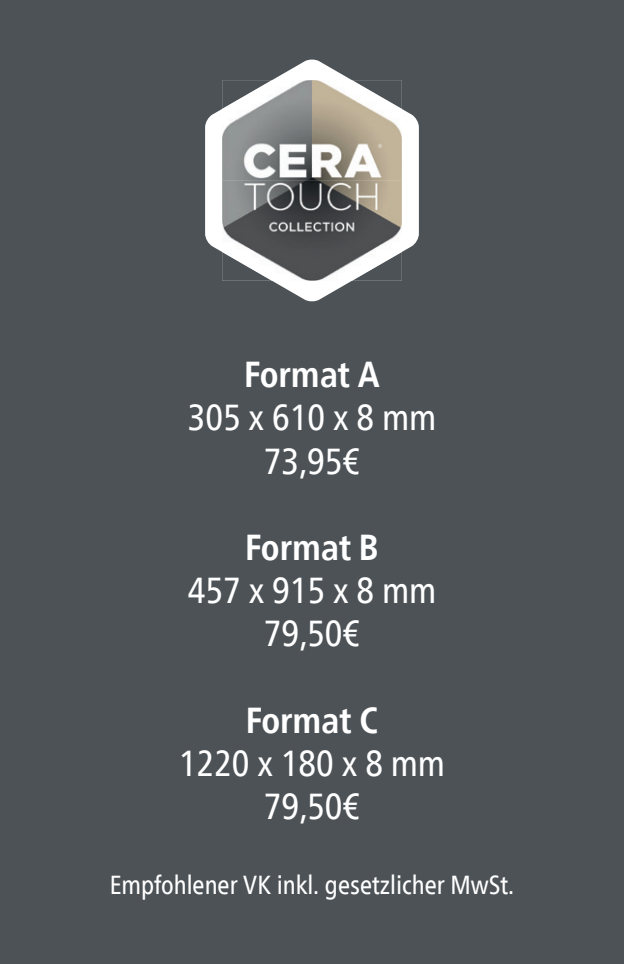
<style>
.page{position:relative;width:624px;height:964px;background:#4c5256}
.page>*{position:absolute;margin:0;border:0;box-sizing:border-box;transform-origin:0 0}
.t1{font:condensed 36px/43.2px "Frutiger Neue LTW01";color:#fff;text-align:center}
.t2{font:700 condensed 36px "Frutiger Neue LTW01";color:#fff}
.t3{font:condensed 26px "Frutiger Neue LTW01";color:#fff}
</style>
<div class="page">
<svg style="left:205px;top:59px;width:214px;height:243px"></svg>
<img style="left:222px;top:80px;width:180px;height:201px">
<p class="t2" style="left:244px;top:353px;width:137px">Format A</p>
<p class="t1" style="left:188px;top:396px;width:250px">305 x 610 x 8 mm<br>73,95€</p>
<p class="t2" style="left:245px;top:526px;width:135px">Format B</p>
<p class="t1" style="left:188px;top:569px;width:250px">457 x 915 x 8 mm<br>79,50€</p>
<p class="t2" style="left:246px;top:699px;width:134px">Format C</p>
<p class="t1" style="left:179px;top:741px;width:267px">1220 x 180 x 8 mm<br>79,50€</p>
<p class="t3" style="left:110px;top:869px;width:406px">Empfohlener VK inkl. gesetzlicher MwSt.</p>
</div>
